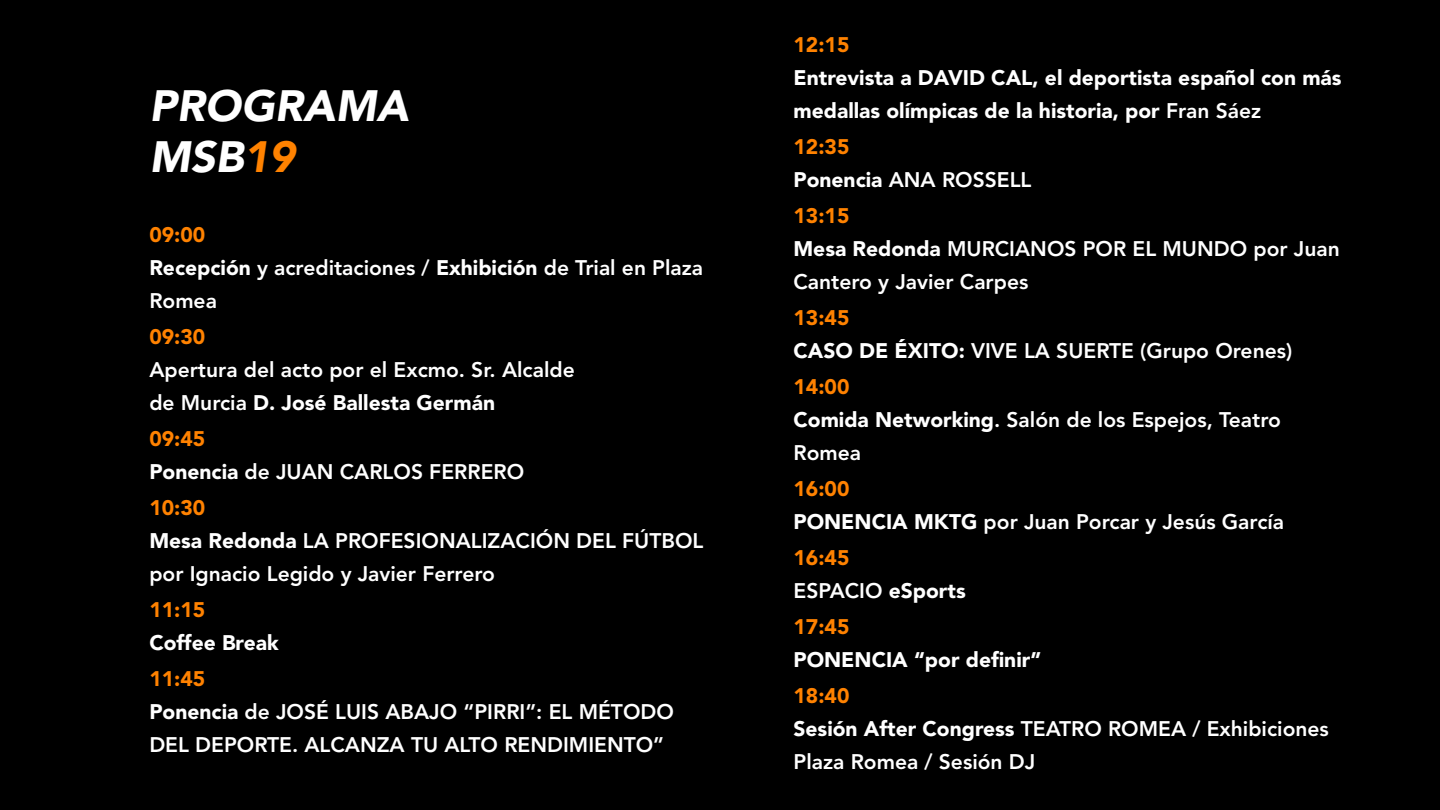
<style>
.page{position:relative;width:1440px;height:810px;background:#000}
.page>*{position:absolute;margin:0;border:0;box-sizing:border-box;transform-origin:0 0}
.t1{font:italic 900 43.5px/51px "Avenir LT Std";color:#fff}
.t2{font:800 21px/33px "Avenir LT Std";color:#fff}
.t3{font:900 21px/33px "Avenir LT Std";color:#fff}
.t4{font:900 21px "Avenir LT Std";color:#ff8200}
.s1{color:#ff8200}
.s2{font-weight:900;color:#ff8200}
.s3{font-weight:900}
.s4{font-weight:800}
</style>
<div class="page">
<h1 class="t1" style="left:149px;top:81px;width:261px">PROGRAMA<br>MSB<span class="s1">19</span></h1>
<p class="t2" style="left:149px;top:218px;width:555px"><span class="s2">09:00<br></span><span class="s3">Recepción</span> y acreditaciones / <span class="s3">Exhibición</span> de Trial en Plaza<br>Romea</p>
<p class="t4" style="left:149px;top:324px;width:57px">09:30</p>
<p class="t2" style="left:149px;top:353px;width:427px">Apertura del acto por el Excmo. Sr. Alcalde de Murcia <span class="s3">D. José Ballesta Germán</span></p>
<p class="t2" style="left:149px;top:422px;width:376px"><span class="s2">09:45<br></span><span class="s3">Ponencia</span> de JUAN CARLOS FERRERO</p>
<p class="t2" style="left:149px;top:491px;width:556px"><span class="s2">10:30<br></span><span class="s3">Mesa Redonda</span> LA PROFESIONALIZACIÓN DEL FÚTBOL por Ignacio Legido y Javier Ferrero</p>
<p class="t4" style="left:149px;top:597px;width:57px">11:15</p>
<p class="t3" style="left:149px;top:626px;width:131px">Coffee Break</p>
<p class="t2" style="left:149px;top:662px;width:526px"><span class="s2">11:45<br></span><span class="s3">Ponencia</span> de JOSÉ LUIS ABAJO “PIRRI”: EL MÉTODO<br>DEL DEPORTE. ALCANZA TU ALTO RENDIMIENTO”</p>
<p class="t4" style="left:794px;top:32px;width:57px">12:15</p>
<p class="t3" style="left:794px;top:62px;width:550px">Entrevista a DAVID CAL, el deportista español con más medallas olímpicas de la historia, por <span class="s4">Fran Sáez</span></p>
<p class="t2" style="left:794px;top:131px;width:239px"><span class="s2">12:35<br></span><span class="s3">Ponencia</span> ANA ROSSELL</p>
<p class="t2" style="left:794px;top:200px;width:548px"><span class="s2">13:15<br></span><span class="s3">Mesa Redonda</span> MURCIANOS POR EL MUNDO por Juan<br>Cantero y Javier Carpes</p>
<p class="t2" style="left:794px;top:302px;width:500px"><span class="s2">13:45<br></span><span class="s3">CASO DE ÉXITO:</span> VIVE LA SUERTE (Grupo Orenes)</p>
<p class="t2" style="left:794px;top:371px;width:489px"><span class="s2">14:00<br></span><span class="s3">Comida Networking</span>. Salón de los Espejos, Teatro<br>Romea</p>
<p class="t2" style="left:794px;top:473px;width:492px"><span class="s2">16:00<br></span><span class="s3">PONENCIA MKTG</span> por Juan Porcar y Jesús García</p>
<p class="t2" style="left:794px;top:542px;width:174px"><span class="s2">16:45<br></span>ESPACIO <span class="s3">eSports</span></p>
<p class="t4" style="left:794px;top:614px;width:57px">17:45</p>
<p class="t3" style="left:794px;top:643px;width:249px">PONENCIA “por definir”</p>
<p class="t2" style="left:794px;top:680px;width:537px"><span class="s2">18:40<br></span><span class="s3">Sesión After Congress</span> TEATRO ROMEA / Exhibiciones<br>Plaza Romea / Sesión DJ</p>
</div>
